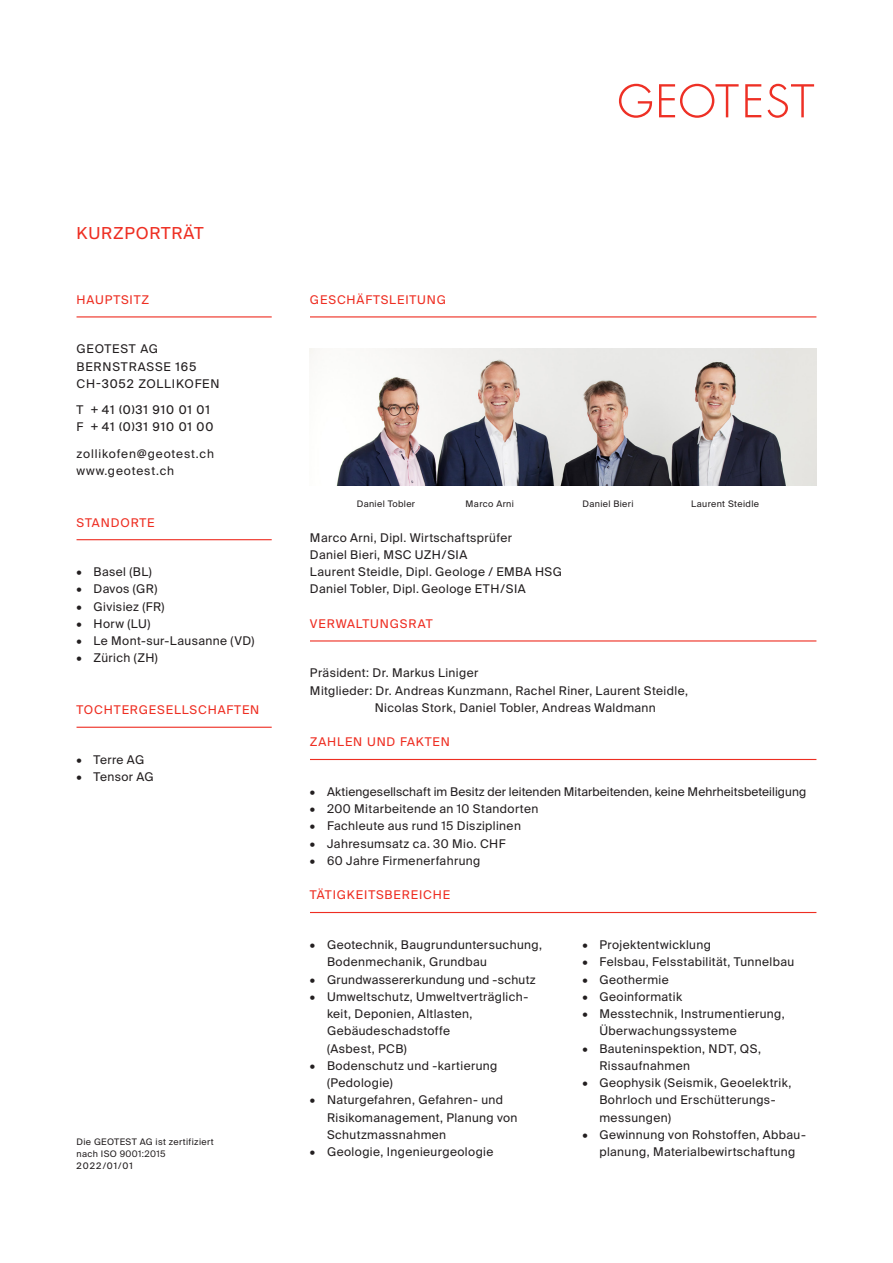
<style>
.page{position:relative;width:893px;height:1263px;background:#fff}
.page>*{position:absolute;margin:0;border:0;box-sizing:border-box;transform-origin:0 0}
.Subtitel_ROT{font:16.5px "Suisse Intl";letter-spacing:.05em;color:#ee2e22}
.Flattersatz_2spaltig{font:12px/17.2px "Suisse Intl";letter-spacing:.03em;color:#231f20}
.Flattersatz_2spaltig-2{font:12px "Suisse Intl";letter-spacing:.07em;color:#231f20}
.new_light_klein{font:12px "Suisse Intl";letter-spacing:.075em;color:#ee2e22}
.Flattersatz_2spaltig-3{font:12px "Suisse Intl";letter-spacing:.01em;color:#231f20}
.Bildlegende{font:9px/12px "Suisse Intl";letter-spacing:.04em;color:#231f20}
</style>
<div class="page">
<img style="left:310px;top:348px;width:506px;height:138px">
<hr style="left:77px;top:316px;width:195px;height:1px;background:#ee2e22">
<hr style="left:77px;top:539px;width:195px;height:1px;background:#ee2e22">
<hr style="left:77px;top:727px;width:195px;height:1px;background:#ee2e22">
<hr style="left:310px;top:316px;width:506px;height:1px;background:#ee2e22">
<hr style="left:310px;top:640px;width:506px;height:1px;background:#ee2e22">
<hr style="left:310px;top:759px;width:506px;height:1px;background:#ee2e22">
<hr style="left:310px;top:912px;width:506px;height:1px;background:#ee2e22">
<svg style="left:619px;top:84px;width:33px;height:34px"></svg>
<svg style="left:659px;top:84px;width:80px;height:34px"></svg>
<svg style="left:745px;top:84px;width:16px;height:33px"></svg>
<svg style="left:767px;top:84px;width:47px;height:34px"></svg>
<p class="Subtitel_ROT" style="left:77px;top:224px;width:129px">KURZPORTRÄT</p>
<p class="new_light_klein" style="left:77px;top:293px;width:74px">HAUPTSITZ</p>
<p class="Flattersatz_2spaltig-2" style="left:77px;top:342px;width:83px">GEOTEST AG</p>
<p class="Flattersatz_2spaltig-2" style="left:77px;top:359px;width:121px">BERNSTRASSE 165</p>
<p class="Flattersatz_2spaltig-2" style="left:77px;top:377px;width:144px">CH-3052 ZOLLIKOFEN</p>
<p class="Flattersatz_2spaltig-2" style="left:77px;top:403px;width:135px">T + 41 (0)31 910 01 01</p>
<p class="Flattersatz_2spaltig-2" style="left:77px;top:420px;width:138px">F + 41 (0)31 910 01 00</p>
<p class="Flattersatz_2spaltig-2" style="left:77px;top:446px;width:139px">zollikofen@geotest.ch</p>
<p class="Flattersatz_2spaltig-2" style="left:77px;top:464px;width:99px">www.geotest.ch</p>
<p class="new_light_klein" style="left:77px;top:515px;width:80px">STANDORTE</p>
<p class="Flattersatz_2spaltig" style="left:77px;top:563px;width:77px">• Basel (BL)</p>
<p class="Flattersatz_2spaltig" style="left:77px;top:580px;width:82px">• Davos (GR)</p>
<p class="Flattersatz_2spaltig" style="left:77px;top:598px;width:90px">• Givisiez (FR)</p>
<p class="Flattersatz_2spaltig" style="left:77px;top:615px;width:76px">• Horw (LU)</p>
<p class="Flattersatz_2spaltig" style="left:77px;top:632px;width:179px">• Le Mont-sur-Lausanne (VD)</p>
<p class="Flattersatz_2spaltig" style="left:77px;top:649px;width:83px">• Zürich (ZH)</p>
<p class="new_light_klein" style="left:77px;top:703px;width:184px">TOCHTERGESELLSCHAFTEN</p>
<p class="Flattersatz_2spaltig" style="left:77px;top:751px;width:69px">• Terre AG</p>
<p class="Flattersatz_2spaltig" style="left:77px;top:768px;width:79px">• Tensor AG</p>
<p class="Bildlegende" style="left:77px;top:1136px;width:139px">Die GEOTEST AG ist zertifiziert nach ISO 9001:2015</p>
<p class="Bildlegende" style="left:77px;top:1160px;width:58px">2022/01/01</p>
<p class="new_light_klein" style="left:310px;top:293px;width:138px">GESCHÄFTSLEITUNG</p>
<p class="Bildlegende" style="left:357px;top:498px;width:60px">Daniel Tobler</p>
<p class="Bildlegende" style="left:466px;top:498px;width:50px">Marco Arni</p>
<p class="Bildlegende" style="left:583px;top:498px;width:52px">Daniel Bieri</p>
<p class="Bildlegende" style="left:691px;top:498px;width:69px">Laurent Steidle</p>
<p class="Flattersatz_2spaltig" style="left:310px;top:529px;width:203px">Marco Arni, Dipl. Wirtschaftsprüfer</p>
<p class="Flattersatz_2spaltig" style="left:310px;top:546px;width:159px">Daniel Bieri, MSC UZH/SIA</p>
<p class="Flattersatz_2spaltig" style="left:310px;top:563px;width:254px">Laurent Steidle, Dipl. Geologe / EMBA HSG</p>
<p class="Flattersatz_2spaltig" style="left:310px;top:580px;width:217px">Daniel Tobler, Dipl. Geologe ETH/SIA</p>
<p class="new_light_klein" style="left:310px;top:617px;width:124px">VERWALTUNGSRAT</p>
<p class="Flattersatz_2spaltig" style="left:310px;top:664px;width:170px">Präsident: Dr. Markus Liniger</p>
<p class="Flattersatz_2spaltig" style="left:375px;top:682px;width:315px;text-indent:-65px">Mitglieder: Dr. Andreas Kunzmann, Rachel Riner, Laurent Steidle,<br>Nicolas Stork, Daniel Tobler, Andreas Waldmann</p>
<p class="new_light_klein" style="left:310px;top:735px;width:141px">ZAHLEN UND FAKTEN</p>
<p class="Flattersatz_2spaltig-3" style="left:310px;top:785px;width:498px">• Aktiengesellschaft im Besitz der leitenden Mitarbeitenden, keine Mehrheitsbeteiligung</p>
<p class="Flattersatz_2spaltig" style="left:310px;top:800px;width:230px">• 200 Mitarbeitende an 10 Standorten</p>
<p class="Flattersatz_2spaltig" style="left:310px;top:817px;width:212px">• Fachleute aus rund 15 Disziplinen</p>
<p class="Flattersatz_2spaltig" style="left:310px;top:835px;width:197px">• Jahresumsatz ca. 30 Mio. CHF</p>
<p class="Flattersatz_2spaltig" style="left:310px;top:852px;width:172px">• 60 Jahre Firmenerfahrung</p>
<p class="new_light_klein" style="left:310px;top:888px;width:142px">TÄTIGKEITSBEREICHE</p>
<p class="Flattersatz_2spaltig" style="left:327px;top:936px;width:217px;text-indent:-17px">• Geotechnik, Baugrunduntersuchung,<br>Bodenmechanik, Grundbau</p>
<p class="Flattersatz_2spaltig" style="left:310px;top:971px;width:227px">• Grundwassererkundung und -schutz</p>
<p class="Flattersatz_2spaltig" style="left:327px;top:988px;width:203px;text-indent:-17px">• Umweltschutz, Umweltverträglich&shy;keit, Deponien, Altlasten,<br>Gebäudeschadstoffe<br>(Asbest, PCB)</p>
<p class="Flattersatz_2spaltig" style="left:327px;top:1057px;width:172px;text-indent:-17px">• Bodenschutz und -kartierung (Pedologie)</p>
<p class="Flattersatz_2spaltig" style="left:327px;top:1091px;width:192px;text-indent:-17px">• Naturgefahren, Gefahren- und<br>Risikomanagement, Planung von<br>Schutzmassnahmen</p>
<p class="Flattersatz_2spaltig" style="left:310px;top:1143px;width:185px">• Geologie, Ingenieurgeologie</p>
<p class="Flattersatz_2spaltig" style="left:582px;top:936px;width:130px">• Projektentwicklung</p>
<p class="Flattersatz_2spaltig" style="left:582px;top:953px;width:213px">• Felsbau, Felsstabilität, Tunnelbau</p>
<p class="Flattersatz_2spaltig" style="left:582px;top:971px;width:88px">• Geothermie</p>
<p class="Flattersatz_2spaltig" style="left:582px;top:988px;width:101px">• Geoinformatik</p>
<p class="Flattersatz_2spaltig" style="left:599px;top:1005px;width:187px;text-indent:-17px">• Messtechnik, Instrumentierung,<br>Überwachungssysteme</p>
<p class="Flattersatz_2spaltig" style="left:599px;top:1040px;width:163px;text-indent:-17px">• Bauteninspektion, NDT, QS,<br>Rissaufnahmen</p>
<p class="Flattersatz_2spaltig" style="left:599px;top:1074px;width:193px;text-indent:-17px">• Geophysik (Seismik, Geoelektrik,<br>Bohrloch und Erschütterungs&shy;messungen)</p>
<p class="Flattersatz_2spaltig" style="left:582px;top:1126px;width:225px;text-align:center">• Gewinnung von Rohstoffen, Abbau&shy;planung, Materialbewirtschaftung</p>
</div>
